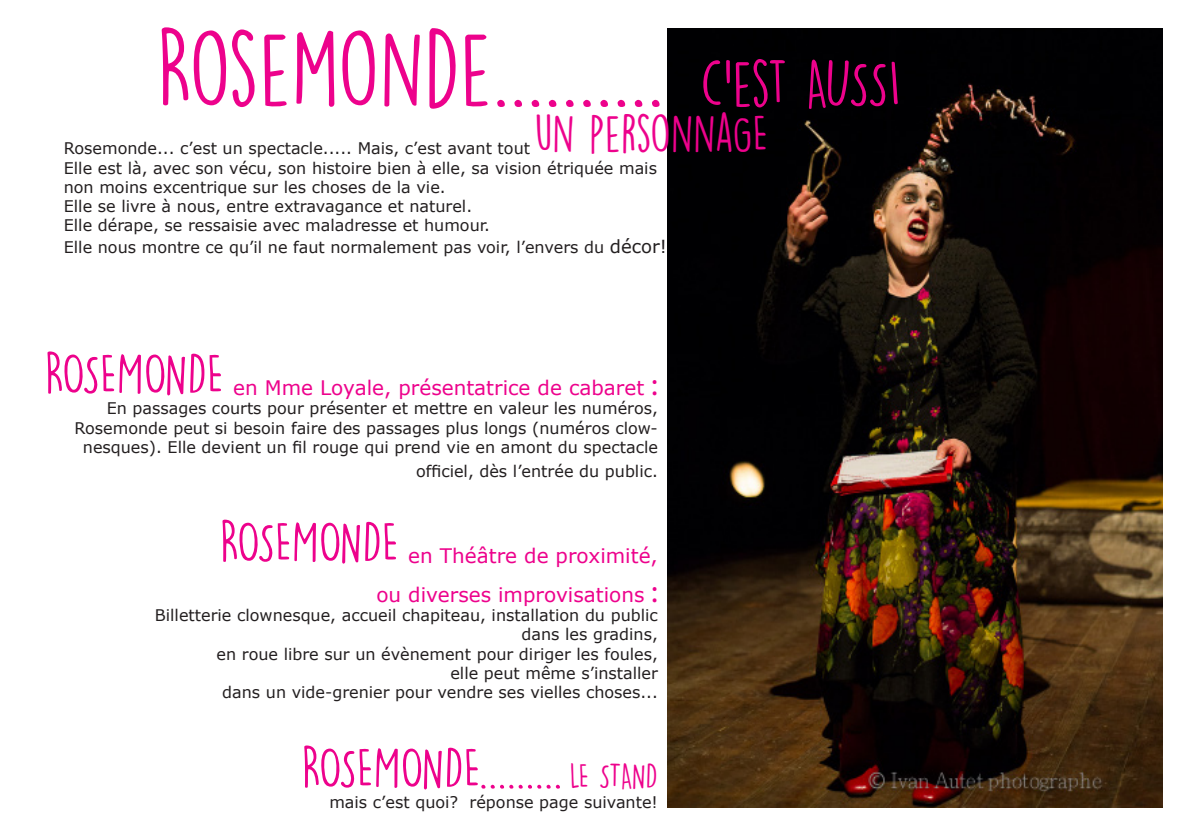
<style>
.page{position:relative;width:1191px;height:840px;background:#fff}
.page>*{position:absolute;margin:0;border:0;box-sizing:border-box;transform-origin:0 0}
.t1{font:96px "DK Lemon Yellow Sun";color:#ed028c}
.t2{font:52px "DK Lemon Yellow Sun";color:#ed028c}
.t3{font:48px "DK Lemon Yellow Sun";color:#ed028c}
.t4{font:20px "Verdana";color:#ed028c}
.t5{font:16px/19.2px "Verdana";color:#231f20;text-align:right}
.s1{font-size:60px}
.s2{font-size:18px}
.s3{font-family:"Myriad Pro";font-size:32px}
.s4{font-size:32px}
</style>
<div class="page">
<img style="left:667px;top:28px;width:495px;height:779px">
<p class="t1" style="left:157px;top:11px;width:745px">ROSEMONDE.......... <span class="s1">C’EST AUSSI</span></p>
<p class="t3" style="left:534px;top:104px;width:235px">UN PERSONNAGE</p>
<p class="t5" style="left:64px;top:139px;width:468px">Rosemonde... c’est un spectacle..... Mais, c’est avant tout</p>
<p class="t5" style="left:64px;top:158px;width:594px">Elle est là, avec son vécu, son histoire bien à elle, sa vision étriquée mais</p>
<p class="t5" style="left:64px;top:177px;width:383px">non moins excentrique sur les choses de la vie.</p>
<p class="t5" style="left:64px;top:197px;width:410px">Elle se livre à nous, entre extravagance et naturel.</p>
<p class="t5" style="left:64px;top:216px;width:428px">Elle dérape, se ressaisie avec maladresse et humour.</p>
<p class="t5" style="left:64px;top:237px;width:604px">Elle nous montre ce qu’il ne faut normalement pas voir, l’envers du <span class="s2">décor!</span></p>
<p class="t2" style="left:45px;top:342px;width:180px">ROSEMONDE</p>
<p class="t4" style="left:233px;top:375px;width:426px">en Mme Loyale, présentatrice de cabaret <span class="s3">:</span></p>
<p class="t5" style="left:74px;top:399px;width:585px">En passages courts pour présenter et mettre en valeur les numéros,<br>Rosemonde peut si besoin faire des passages plus longs (numéros clow&shy;nesques). Elle devient un fil rouge qui prend vie en amont du spectacle</p>
<p class="t5" style="left:416px;top:461px;width:243px">officiel, dès l’entrée du public.</p>
<p class="t2" style="left:220px;top:510px;width:180px">ROSEMONDE</p>
<p class="t4" style="left:408px;top:543px;width:251px">en Théâtre de proximité,</p>
<p class="t4" style="left:376px;top:581px;width:283px">ou diverses improvisations <span class="s3">:</span></p>
<p class="t5" style="left:155px;top:605px;width:504px">Billetterie clownesque, accueil chapiteau, installation du public</p>
<p class="t5" style="left:521px;top:624px;width:138px">dans les gradins,</p>
<p class="t5" style="left:216px;top:644px;width:443px">en roue libre sur un évènement pour diriger les foules,</p>
<p class="t5" style="left:450px;top:663px;width:209px">elle peut même s’installer</p>
<p class="t5" style="left:222px;top:682px;width:437px">dans un vide-grenier pour vendre ses vielles choses...</p>
<p class="t2" style="left:302px;top:736px;width:358px">ROSEMONDE......... <span class="s4">LE STAND</span></p>
<p class="t5" style="left:329px;top:792px;width:330px">mais c’est quoi? réponse page suivante!</p>
</div>
